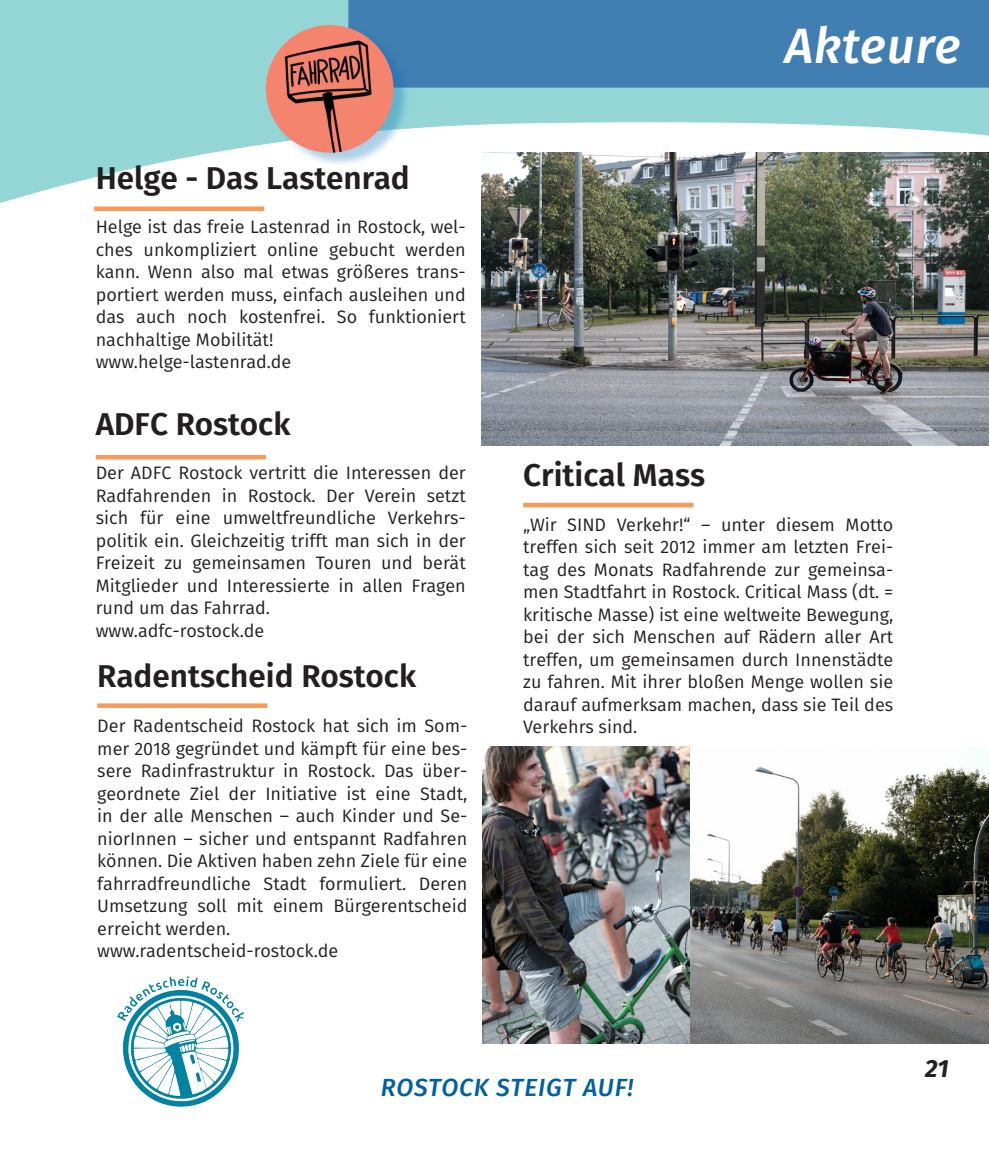
<style>
.page{position:relative;width:989px;height:1149px;background:#fff}
.page>*{position:absolute;margin:0;border:0;box-sizing:border-box;transform-origin:0 0}
.t1{font:italic 500 49.5px "Fira Sans";letter-spacing:.01em;color:#fff}
.t2{font:600 31.5px "Fira Sans";color:#231f20}
.t3{font:italic 500 24.75px "Fira Sans";letter-spacing:.035em;color:#0060a1}
.t4{font:italic 700 24.75px "Fira Sans";color:#231f20}
.t5{font:18px/22.5px "Fira Sans";color:#231f20;text-align:justify}
</style>
<div class="page">
<svg style="left:0;top:0;width:989px;height:460px"></svg>
<div style="left:346px;top:0;width:643px;height:90px;background:#417eb1"></div>
<img style="left:481px;top:153px;width:508px;height:293px">
<div style="left:94px;top:206px;width:170px;height:5px;background:#f69959"></div>
<hr style="left:96px;top:455px;width:170px;height:4px;background:#f69959">
<div style="left:269px;top:25px;width:142px;height:142px;background:#006db6;opacity:.32"></div>
<img style="left:266px;top:25px;width:127px;height:128px;border-radius:64px">
<div style="left:523px;top:502px;width:170px;height:5px;background:#f69959"></div>
<img style="left:689px;top:746px;width:300px;height:297px">
<img style="left:117px;top:976px;width:127px;height:131px">
<img style="left:482px;top:746px;width:207px;height:297px">
<svg style="left:97px;top:703px;width:170px;height:4px"></svg>
<p class="t2" style="left:96px;top:152px;width:316px">Helge - Das Lastenrad</p>
<p class="t5" style="left:96px;top:215px;width:371px">Helge ist das freie Lastenrad in Rostock, wel&shy;ches unkompliziert online gebucht werden kann. Wenn also mal etwas größeres trans&shy;portiert werden muss, einfach ausleihen und das auch noch kostenfrei. So funktioniert nachhaltige Mobilität!</p>
<p class="t5" style="left:96px;top:350px;width:197px">www.helge-lastenrad.de</p>
<p class="t2" style="left:96px;top:398px;width:196px">ADFC Rostock</p>
<p class="t5" style="left:96px;top:461px;width:371px">Der ADFC Rostock vertritt die Interessen der Radfahrenden in Rostock. Der Verein setzt sich für eine umweltfreundliche Verkehrs&shy;politik ein. Gleichzeitig trifft man sich in der Freizeit zu gemeinsamen Touren und berät Mitglieder und Interessierte in allen Fragen rund um das Fahrrad.</p>
<p class="t5" style="left:96px;top:618px;width:170px">www.adfc-rostock.de</p>
<p class="t2" style="left:97px;top:650px;width:320px">Radentscheid Rostock</p>
<p class="t5" style="left:97px;top:713px;width:371px">Der Radentscheid Rostock hat sich im Som&shy;mer 2018 gegründet und kämpft für eine bes&shy;sere Radinfrastruktur in Rostock. Das über&shy;geordnete Ziel der Initiative ist eine Stadt, in der alle Menschen – auch Kinder und Se&shy;niorInnen – sicher und entspannt Radfahren können. Die Aktiven haben zehn Ziele für eine fahrradfreundliche Stadt formuliert. Deren Umsetzung soll mit einem Bürgerentscheid erreicht werden.</p>
<p class="t5" style="left:97px;top:938px;width:242px">www.radentscheid-rostock.de</p>
<p class="t1" style="left:784px;top:6px;width:177px">Akteure</p>
<p class="t2" style="left:523px;top:449px;width:183px">Critical Mass</p>
<p class="t5" style="left:523px;top:512px;width:371px">„Wir SIND Verkehr!“ – unter diesem Motto treffen sich seit 2012 immer am letzten Frei&shy;tag des Monats Radfahrende zur gemeinsa&shy;men Stadtfahrt in Rostock. Critical Mass (dt. = kritische Masse) ist eine weltweite Bewegung, bei der sich Menschen auf Rädern aller Art treffen, um gemeinsamen durch Innenstädte zu fahren. Mit ihrer bloßen Menge wollen sie darauf aufmerksam machen, dass sie Teil des Verkehrs sind.</p>
<p class="t3" style="left:381px;top:1066px;width:254px">ROSTOCK STEIGT AUF!</p>
<h3 class="t4" style="left:925px;top:1046px;width:25px">21</h3>
</div>
